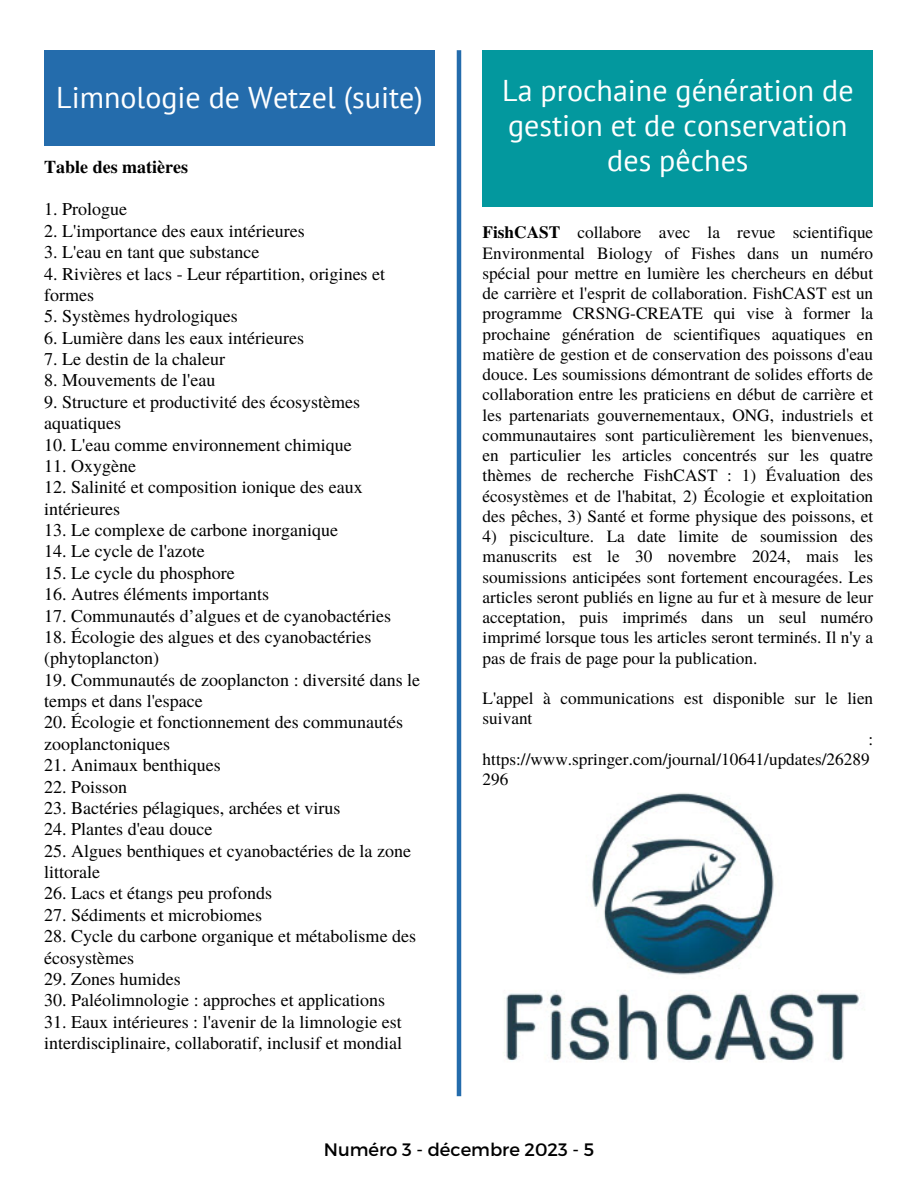
<style>
.page{position:relative;width:918px;height:1188px;background:#fff}
.page>*{position:absolute;margin:0;border:0;box-sizing:border-box;transform-origin:0 0}
.t1{font:30px/34.8px "PT Sans";color:#fff;text-align:center}
.t2{font:18px/21.3px "Te X Gyre Termes";color:#000}
.t3{font:18px "Montserrat";color:#000}
.t4{font:700 18px "Te X Gyre Termes";color:#000}
.t5{font:17.25px/20.2px "Te X Gyre Termes";color:#000;text-align:justify}
.s1{font-weight:700}
</style>
<div class="page">
<div style="left:44px;top:50px;width:391px;height:96px;background:#246cac"></div>
<hr style="left:457px;top:50px;width:4px;height:1046px;background:#246cac">
<div style="left:483px;top:50px;width:390px;height:157px;background:#03989e"></div>
<img style="left:503px;top:793px;width:362px;height:269px">
<p class="t1" style="left:56px;top:79px;width:368px">Limnologie de Wetzel (suite)</p>
<p class="t4" style="left:44px;top:153px;width:145px">Table des matières</p>
<p class="t2" style="left:44px;top:198px;width:84px">1. Prologue</p>
<p class="t2" style="left:44px;top:219px;width:262px">2. L'importance des eaux intérieures</p>
<p class="t2" style="left:44px;top:241px;width:217px">3. L'eau en tant que substance</p>
<p class="t2" style="left:44px;top:262px;width:342px">4. Rivières et lacs - Leur répartition, origines et formes</p>
<p class="t2" style="left:44px;top:305px;width:195px">5. Systèmes hydrologiques</p>
<p class="t2" style="left:44px;top:326px;width:261px">6. Lumière dans les eaux intérieures</p>
<p class="t2" style="left:44px;top:347px;width:182px">7. Le destin de la chaleur</p>
<p class="t2" style="left:44px;top:369px;width:173px">8. Mouvements de l'eau</p>
<p class="t2" style="left:44px;top:390px;width:317px">9. Structure et productivité des écosystèmes aquatiques</p>
<p class="t2" style="left:44px;top:433px;width:309px">10. L'eau comme environnement chimique</p>
<p class="t2" style="left:44px;top:454px;width:93px">11. Oxygène</p>
<p class="t2" style="left:44px;top:476px;width:320px">12. Salinité et composition ionique des eaux intérieures</p>
<p class="t2" style="left:44px;top:518px;width:295px">13. Le complexe de carbone inorganique</p>
<p class="t2" style="left:44px;top:540px;width:162px">14. Le cycle de l'azote</p>
<p class="t2" style="left:44px;top:561px;width:192px">15. Le cycle du phosphore</p>
<p class="t2" style="left:44px;top:583px;width:226px">16. Autres éléments importants</p>
<p class="t2" style="left:44px;top:604px;width:348px">17. Communautés d’algues et de cyanobactéries</p>
<p class="t2" style="left:44px;top:625px;width:329px">18. Écologie des algues et des cyanobactéries (phytoplancton)</p>
<p class="t2" style="left:44px;top:668px;width:377px">19. Communautés de zooplancton : diversité dans le temps et dans l'espace</p>
<p class="t2" style="left:44px;top:711px;width:360px">20. Écologie et fonctionnement des communautés zooplanctoniques</p>
<p class="t2" style="left:44px;top:754px;width:178px">21. Animaux benthiques</p>
<p class="t2" style="left:44px;top:775px;width:85px">22. Poisson</p>
<p class="t2" style="left:44px;top:796px;width:298px">23. Bactéries pélagiques, archées et virus</p>
<p class="t2" style="left:44px;top:818px;width:170px">24. Plantes d'eau douce</p>
<p class="t2" style="left:44px;top:839px;width:368px">25. Algues benthiques et cyanobactéries de la zone littorale</p>
<p class="t2" style="left:44px;top:882px;width:229px">26. Lacs et étangs peu profonds</p>
<p class="t2" style="left:44px;top:903px;width:219px">27. Sédiments et microbiomes</p>
<p class="t2" style="left:44px;top:925px;width:373px">28. Cycle du carbone organique et métabolisme des écosystèmes</p>
<p class="t2" style="left:44px;top:967px;width:138px">29. Zones humides</p>
<p class="t2" style="left:44px;top:989px;width:342px">30. Paléolimnologie : approches et applications</p>
<p class="t2" style="left:44px;top:1010px;width:359px">31. Eaux intérieures : l'avenir de la limnologie est interdisciplinaire, collaboratif, inclusif et mondial</p>
<p class="t1" style="left:502px;top:73px;width:353px">La prochaine génération de gestion et de conservation des pêches</p>
<p class="t5" style="left:483px;top:221px;width:392px"><span class="s1">FishCAST</span> collabore avec la revue scientifique Environmental Biology of Fishes dans un numéro spécial pour mettre en lumière les chercheurs en début de carrière et l'esprit de collaboration. FishCAST est un programme CRSNG-CREATE qui vise à former la prochaine génération de scientifiques aquatiques en matière de gestion et de conservation des poissons d'eau douce. Les soumissions démontrant de solides efforts de collaboration entre les praticiens en début de carrière et les partenariats gouvernementaux, ONG, industriels et communautaires sont particulièrement les bienvenues, en particulier les articles concentrés sur les quatre thèmes de recherche FishCAST : 1) Évaluation des écosystèmes et de l'habitat, 2) Écologie et exploitation des pêches, 3) Santé et forme physique des poissons, et</p>
<p class="t5" style="left:483px;top:525px;width:392px">4) pisciculture. La date limite de soumission des manuscrits est le 30 novembre 2024, mais les soumissions anticipées sont fortement encouragées. Les articles seront publiés en ligne au fur et à mesure de leur acceptation, puis imprimés dans un seul numéro imprimé lorsque tous les articles seront terminés. Il n'y a pas de frais de page pour la publication.</p>
<p class="t5" style="left:483px;top:687px;width:392px">L'appel à communications est disponible sur le lien suivant</p>
<p class="t5" style="left:483px;top:728px;width:392px;text-align:left;text-indent:386px">: https://www.springer.com/journal/10641/updates/26289<br>296</p>
<p class="t3" style="left:324px;top:1138px;width:272px">Numéro 3 - décembre 2023 - 5</p>
</div>
